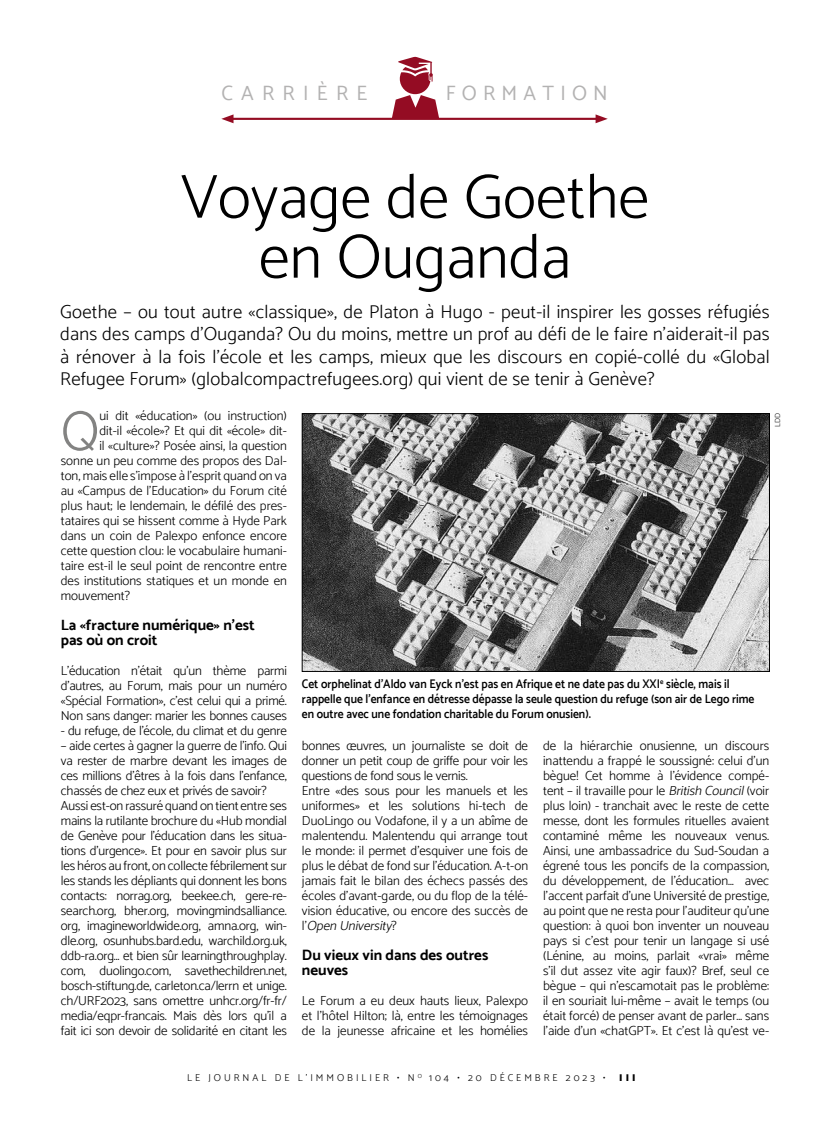
<style>
.page{position:relative;width:830px;height:1134px;background:#fff}
.page>*{position:absolute;margin:0;border:0;box-sizing:border-box;transform-origin:0 0}
.t1{font:300 62.5px/60px "Catamaran";color:#000;text-align:center}
.t2{font:300 56.38px "Catamaran";color:#838382;scale:.95 1}
.t3{font:20.75px "Catamaran";letter-spacing:.3em;color:#b3b2b2}
.t4{font:20.75px "Catamaran";letter-spacing:.4em;color:#b3b2b2}
.t5{font:300 18.75px/22.5px "Catamaran";letter-spacing:.01em;color:#000;text-align:justify}
.t6{font:700 15px/15px "Catamaran";color:#000}
.t7{font:300 13.12px/15px "Catamaran";letter-spacing:-.01em;color:#000;text-align:justify}
.t8{font:600 12.5px/15px "Catamaran";color:#000;scale:.92 1}
.t9{font:300 10px "Catamaran";letter-spacing:.3em;color:#000}
.t10{font:900 10px "Catamaran";color:#000}
.t11{font:300 7.5px "Catamaran";color:#000}
.s1{font-style:italic}
</style>
<div class="page">
<svg style="left:391px;top:57px;width:48px;height:61px"></svg>
<hr style="left:229px;top:118px;width:370px;height:2px;background:#940c23">
<svg style="left:221px;top:114px;width:12px;height:9px"></svg>
<svg style="left:595px;top:114px;width:12px;height:9px"></svg>
<img style="left:304px;top:415px;width:463px;height:255px">
<div style="left:302px;top:413px;width:467px;height:259px;border:1px solid #000"></div>
<h3 class="t4" style="left:221px;top:81px;width:147px">CARRIÈRE</h3>
<h3 class="t3" style="left:445px;top:81px;width:163px">FORMATION</h3>
<h1 class="t1" style="left:181px;top:166px;width:469px">Voyage de Goethe en Ouganda</h1>
<p class="t5" style="left:60px;top:300px;width:710px">Goethe – ou tout autre «classique», de Platon à Hugo - peut-il inspirer les gosses réfugiés dans des camps d’Ouganda? Ou du moins, mettre un prof au défi de le faire n’aiderait-il pas à rénover à la fois l’école et les camps, mieux que les discours en copié-collé du «Global Refugee Forum» (globalcompactrefugees.org) qui vient de se tenir à Genève?</p>
<h2 class="t2" style="left:61px;top:398px;width:42px">Q</h2>
<p class="t7" style="left:99px;top:408px;width:189px">ui dit «éducation» (ou instruction)</p>
<p class="t11" style="left:772px;top:427px;width:15px;rotate:-90deg">LDD</p>
<p class="t7" style="left:99px;top:423px;width:189px">dit-il «école»? Et qui dit «école» dit-</p>
<p class="t7" style="left:99px;top:438px;width:189px">il «culture»? Posée ainsi, la question</p>
<p class="t7" style="left:61px;top:453px;width:227px">sonne un peu comme des propos des Dal-</p>
<p class="t7" style="left:61px;top:468px;width:227px">ton, mais elle s’impose à l’esprit quand on va</p>
<p class="t7" style="left:61px;top:483px;width:227px">au «Campus de l’Education» du Forum cité</p>
<p class="t7" style="left:61px;top:498px;width:227px">plus haut; le lendemain, le défilé des pres-</p>
<p class="t7" style="left:61px;top:513px;width:227px">tataires qui se hissent comme à Hyde Park</p>
<p class="t7" style="left:61px;top:528px;width:227px">dans un coin de Palexpo enfonce encore</p>
<p class="t7" style="left:61px;top:543px;width:227px">cette question clou: le vocabulaire humani-</p>
<p class="t7" style="left:61px;top:558px;width:227px">taire est-il le seul point de rencontre entre</p>
<p class="t7" style="left:61px;top:573px;width:227px">des institutions statiques et un monde en</p>
<p class="t7" style="left:61px;top:588px;width:71px">mouvement?</p>
<p class="t6" style="left:61px;top:617px;width:195px">La «fracture numérique» n’est pas où on croit</p>
<p class="t7" style="left:61px;top:663px;width:227px">L’éducation n’était qu’un thème parmi d’autres, au Forum, mais pour un numéro «Spécial Formation», c’est celui qui a primé.<br>Non sans danger: marier les bonnes causes</p>
<p class="t7" style="left:61px;top:723px;width:227px">- du refuge, de l’école, du climat et du genre</p>
<p class="t7" style="left:61px;top:738px;width:227px;text-align:left">– aide certes à gagner la guerre de l’info. Qui va rester de marbre devant les images de ces millions d’êtres à la fois dans l’enfance, chassés de chez eux et privés de savoir?<br>Aussi est-on rassuré quand on tient entre ses mains la rutilante brochure du «Hub mondial de Genève pour l’éducation dans les situa&shy;tions d’urgence». Et pour en savoir plus sur les héros au front, on collecte fébrilement sur les stands les dépliants qui donnent les bons contacts: norrag.org, beekee.ch, gere-re&shy;search.org, bher.org, movingmindsalliance. org, imagineworldwide.org, amna.org, win&shy;dle.org, osunhubs.bard.edu, warchild.org.uk, ddb-ra.org… et bien sûr learningthroughplay. com, duolingo.com, savethechildren.net, bosch-stiftung.de, carleton.ca/lerrn et unige. ch/URF2023, sans omettre unhcr.org/fr-fr/ media/eqpr-francais. Mais dès lors qu’il a fait ici son devoir de solidarité en citant les</p>
<p class="t7" style="left:302px;top:738px;width:227px;text-align:left">bonnes œuvres, un journaliste se doit de donner un petit coup de griffe pour voir les questions de fond sous le vernis.<br>Entre «des sous pour les manuels et les uniformes» et les solutions hi-tech de DuoLingo ou Vodafone, il y a un abîme de malentendu. Malentendu qui arrange tout le monde: il permet d’esquiver une fois de plus le débat de fond sur l’éducation. A-t-on jamais fait le bilan des échecs passés des écoles d’avant-garde, ou du flop de la télé&shy;vision éducative, ou encore des succès de l ’ <span class="s1">OpenUniversity</span>?</p>
<p class="t8" style="left:302px;top:676px;width:493px">Cet orphelinat d’Aldo van Eyck n’est pas en Afrique et ne date pas du XXI<sup>e</sup> siècle, mais il rappelle que l’enfance en détresse dépasse la seule question du refuge (son air de Lego rime en outre avec une fondation charitable du Forum onusien).</p>
<p class="t7" style="left:543px;top:738px;width:227px">de la hiérarchie onusienne, un discours inattendu a frappé le soussigné: celui d’un bègue! Cet homme à l’évidence compé&shy;tent – il travaille pour le <span class="s1">BritishCouncil</span>(voir plus loin) - tranchait avec le reste de cette messe, dont les formules rituelles avaient contaminé même les nouveaux venus.<br>Ainsi, une ambassadrice du Sud-Soudan a égrené tous les poncifs de la compassion, du développement, de l’éducation… avec l’accent parfait d’une Université de prestige, au point que ne resta pour l’auditeur qu’une question: à quoi bon inventer un nouveau pays si c’est pour tenir un langage si usé (Lénine, au moins, parlait «vrai» même s’il dut assez vite agir faux)? Bref, seul ce bègue – qui n’escamotait pas le problème: il en souriait lui-même – avait le temps (ou était forcé) de penser avant de parler… sans l’aide d’un «chatGPT». Et c’est là qu’est ve-</p>
<p class="t6" style="left:302px;top:947px;width:188px">Du vieux vin dans des outres neuves</p>
<p class="t7" style="left:302px;top:993px;width:227px">Le Forum a eu deux hauts lieux, Palexpo et l’hôtel Hilton; là, entre les témoignages de la jeunesse africaine et les homélies</p>
<p class="t9" style="left:187px;top:1072px;width:420px">LE JOURNAL DE L’IMMOBILIER • N <sup>O</sup> 104 • 20 DÉCEMBRE 2023 •</p>
<p class="t10" style="left:619px;top:1072px;width:18px">III</p>
</div>
